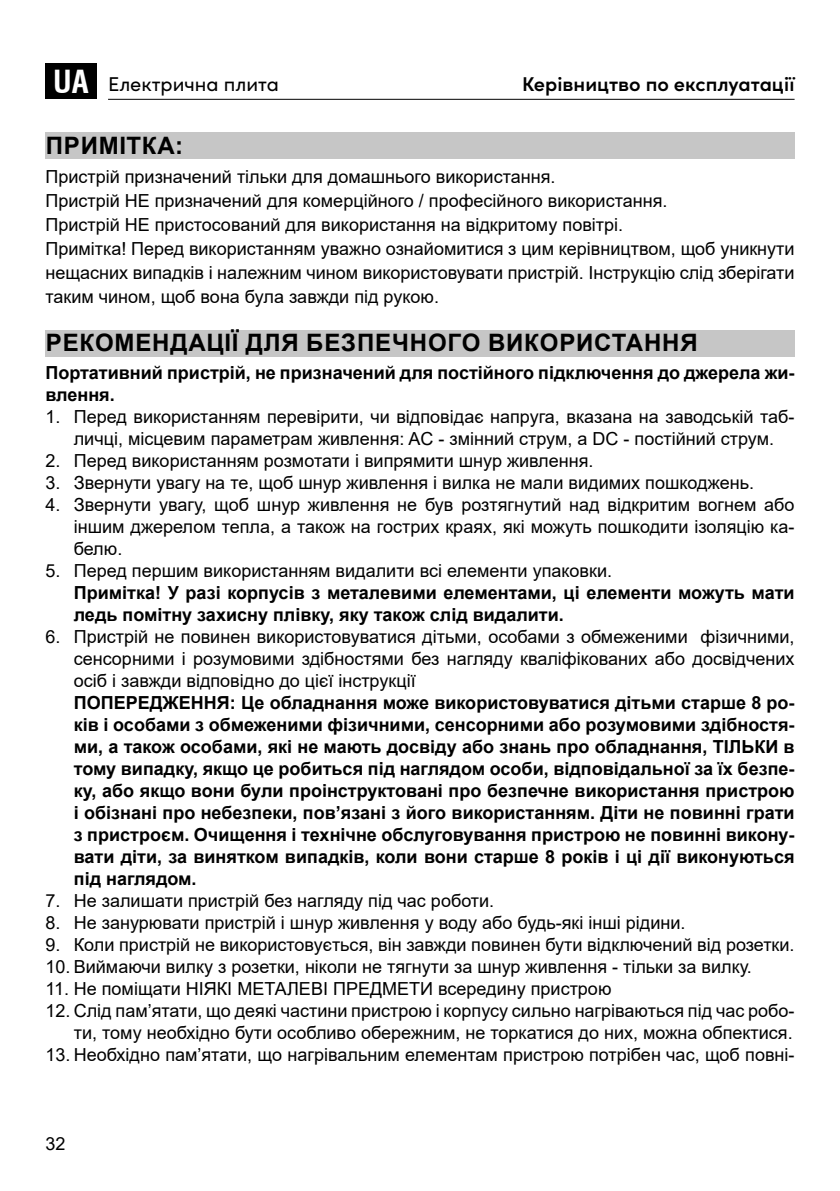
<style>
.page{position:relative;width:840px;height:1191px;background:#fff}
.page>*{position:absolute;margin:0;border:0;box-sizing:border-box;transform-origin:0 0}
.Tytul{font:700 24px "Arial";letter-spacing:.035em;color:#000}
.t1{font:600 20px "Sofia Pro";color:#000}
.t2{font:20px "Sofia Pro";color:#000}
.body_PL{font:18px/22px "Arial";color:#000;text-align:justify}
.punktory_PL{font:700 18px/22px "Arial";color:#000}
.s1{font-family:"Swiss 721 BT";font-weight:700;font-stretch:condensed;font-size:31px;color:#fff}
</style>
<div class="page">
<div style="left:45px;top:63px;width:51px;height:36px;background:#000"></div>
<hr style="left:108px;top:99px;width:686px;height:1px;background:#000">
<div style="left:45px;top:133px;width:749px;height:26px;background:#c6c6c6"></div>
<div style="left:45px;top:330px;width:749px;height:27px;background:#c6c6c6"></div>
<p class="t2" style="left:53px;top:70px;width:227px"><span class="s1">UA</span> Електрична плита</p>
<p class="t1" style="left:522px;top:69px;width:274px">Керівництво по експлуатації</p>
<p class="Tytul" style="left:46px;top:128px;width:139px">ПРИМІТКА:</p>
<p class="body_PL" style="left:45px;top:166px;width:511px">Пристрій призначений тільки для домашнього використання.</p>
<p class="body_PL" style="left:45px;top:190px;width:623px">Пристрій НЕ призначений для комерційного / професійного використання.</p>
<p class="body_PL" style="left:45px;top:214px;width:579px">Пристрій НЕ пристосований для використання на відкритому повітрі.</p>
<p class="body_PL" style="left:45px;top:237px;width:750px;line-height:24px">Примітка! Перед використанням уважно ознайомитися з цим керівництвом, щоб уникнути нещасних випадків і належним чином використовувати пристрій. Інструкцію слід зберігати таким чином, щоб вона була завжди пiд рукою.</p>
<p class="Tytul" style="left:46px;top:326px;width:653px">РЕКОМЕНДАЦІЇ ДЛЯ БЕЗПЕЧНОГО ВИКОРИСТАННЯ</p>
<p class="punktory_PL" style="left:45px;top:362px;width:750px">Портативний пристрій, не призначений для постійного підключення до джерела жи&shy;влення.</p>
<p class="body_PL" style="left:45px;top:405px;width:750px;text-align:center">1. Перед використанням перевірити, чи відповідає напруга, вказана на заводській таб&shy;личці, місцевим параметрам живлення: AC - змінний струм, а DC - постійний струм.</p>
<p class="body_PL" style="left:45px;top:449px;width:549px">2. Перед використанням розмотати і випрямити шнур живлення.</p>
<p class="body_PL" style="left:45px;top:471px;width:709px">3. Звернути увагу на те, щоб шнур живлення і вилка не мали видимих пошкоджень.</p>
<p class="body_PL" style="left:74px;top:493px;width:722px;text-indent:-28px">4. Звернути увагу, щоб шнур живлення не був розтягнутий над відкритим вогнем або іншим джерелом тепла, а також на гострих краях, які можуть пошкодити ізоляцію ка&shy;белю.</p>
<p class="body_PL" style="left:45px;top:559px;width:568px">5. Перед першим використанням видалити всі елементи упаковки.</p>
<p class="punktory_PL" style="left:74px;top:582px;width:722px">Примітка! У разі корпусів з металевими елементами, ці елементи можуть мати ледь помітну захисну плівку, яку також слід видалити.</p>
<p class="body_PL" style="left:74px;top:625px;width:722px;text-indent:-28px">6. Пристрій не повинен використовуватися дітьми, особами з обмеженими фізичними, сенсорними і розумовими здібностями без нагляду кваліфікованих або досвідчених осіб і завжди відповідно до цієї iнструкції</p>
<p class="punktory_PL" style="left:74px;top:692px;width:722px;text-align:justify">ПОПЕРЕДЖЕННЯ: Це обладнання може використовуватися дітьми старше 8 ро&shy;ків і особами з обмеженими фізичними, сенсорними або розумовими здібностя&shy;ми, а також особами, які не мають досвіду або знань про обладнання, ТIЛЬКИ в тому випадку, якщо це робиться під наглядом особи, відповідальної за їх безпе&shy;ку, або якщо вони були проінструктовані про безпечне використання пристрою і обізнані про небезпеки, пов’язані з його використанням. Діти не повинні грати з пристроєм. Очищення і технічне обслуговування пристрою не повинні викону&shy;вати діти, за винятком випадків, коли вони старше 8 років і ці дії виконуються під наглядом.</p>
<p class="body_PL" style="left:45px;top:889px;width:450px">7. Не залишати пристрій без нагляду під час роботи.</p>
<p class="body_PL" style="left:45px;top:911px;width:641px">8. Не занурювати пристрій і шнур живлення у воду або будь-які інші рідини.</p>
<p class="body_PL" style="left:45px;top:933px;width:750px">9. Коли пристрій не використовується, він завжди повинен бути відключений від розетки.</p>
<p class="body_PL" style="left:45px;top:955px;width:707px">10. Виймаючи вилку з розетки, ніколи не тягнути за шнур живлення - тільки за вилку.</p>
<p class="body_PL" style="left:45px;top:977px;width:567px">11. Не поміщати НІЯКІ МЕТАЛЕВІ ПРЕДМЕТИ всередину пристрою</p>
<p class="body_PL" style="left:45px;top:999px;width:750px;text-align:right">12. Слід пам’ятати, що деякі частини пристрою і корпусу сильно нагріваються під час робо&shy;ти, тому необхідно бути особливо обережним, не торкатися до них, можна обпектися.</p>
<p class="body_PL" style="left:45px;top:1043px;width:750px">13. Необхідно пам’ятати, що нагрівальним елементам пристрою потрібен час, щоб повні-</p>
<p class="body_PL" style="left:45px;top:1132px;width:22px">32</p>
</div>
